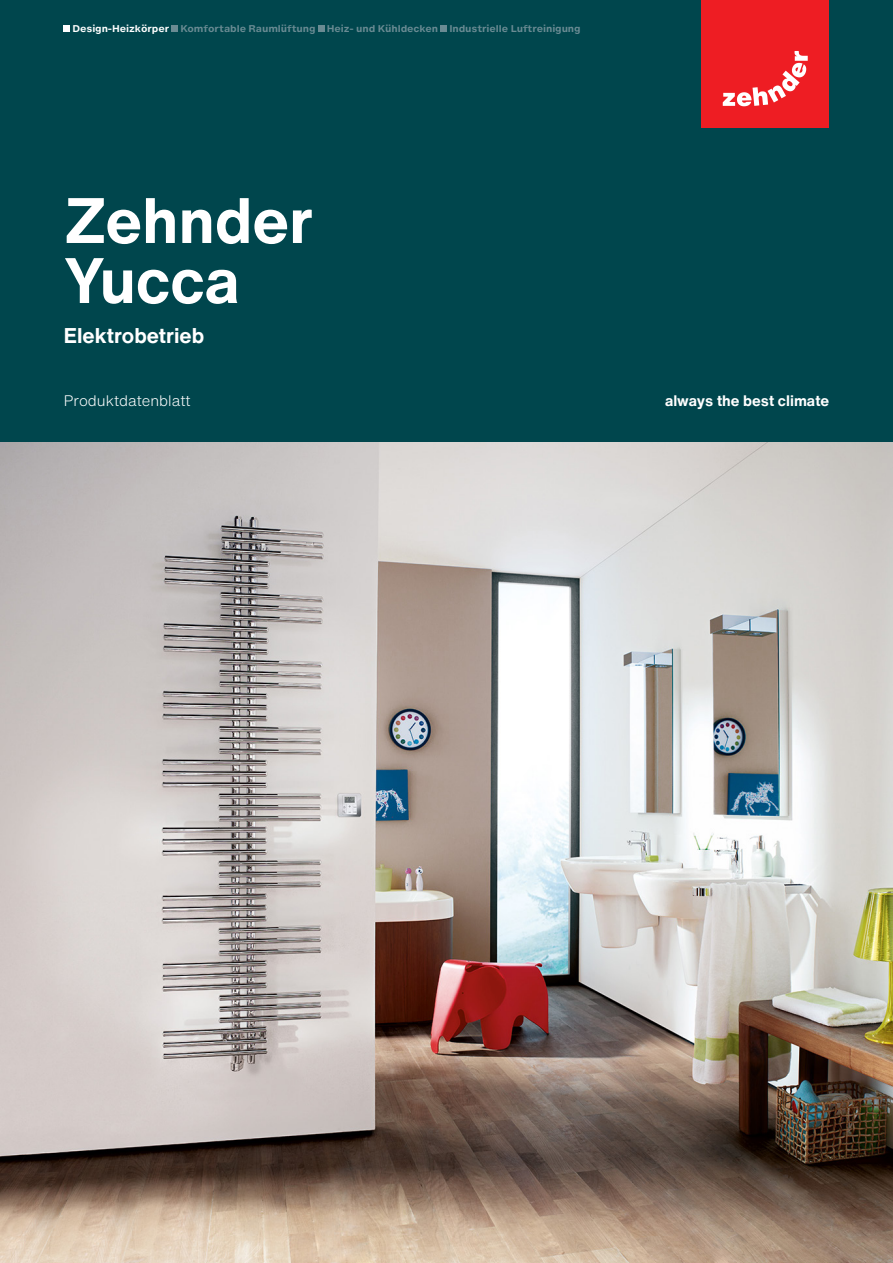
<style>
.page{position:relative;width:893px;height:1263px;background:#fff}
.page>*{position:absolute;margin:0;border:0;box-sizing:border-box;transform-origin:0 0}
.PageTitle{font:700 63px "Helvetica Now Text";color:#fff}
.Operation_Mode{font:700 21px "Helvetica Now Text";color:#fff}
.Claim{font:700 15px "Helvetica Now Text";color:#fff}
.PageSubTitle{font:300 15px "Helvetica Now Text";color:#fff}
.Breadcrumb{font:700 9.3px "Helvetica Now Micro";letter-spacing:-.01em;color:#6a8b93}
.s1{color:#fff}
</style>
<div class="page">
<img style="left:0;top:442px;width:893px;height:821px">
<div style="left:0;top:0;width:893px;height:442px;background:#00464d"></div>
<div style="left:702px;top:0;width:127px;height:128px;background:#ee1d23"></div>
<svg style="left:723px;top:51px;width:85px;height:55px"></svg>
<div style="left:64px;top:25px;width:6px;height:7px;background:#fff"></div>
<div style="left:172px;top:25px;width:6px;height:7px;background:#6a8b93"></div>
<div style="left:318px;top:25px;width:6px;height:7px;background:#6a8b93"></div>
<div style="left:441px;top:25px;width:6px;height:7px;background:#6a8b93"></div>
<p class="Breadcrumb" style="left:73px;top:21px;width:510px"><span class="s1">Design-Heizkörper</span> Komfortable Raumlüftung Heiz- und Kühldecken Industrielle Luftreinigung</p>
<p class="PageTitle" style="left:64px;top:178px;width:251px">Zehnder</p>
<p class="PageTitle" style="left:64px;top:238px;width:178px">Yucca</p>
<p class="Operation_Mode" style="left:64px;top:321px;width:142px">Elektrobetrieb</p>
<p class="PageSubTitle" style="left:64px;top:390px;width:128px">Produktdatenblatt</p>
<p class="Claim" style="left:665px;top:390px;width:166px">always the best climate</p>
</div>
